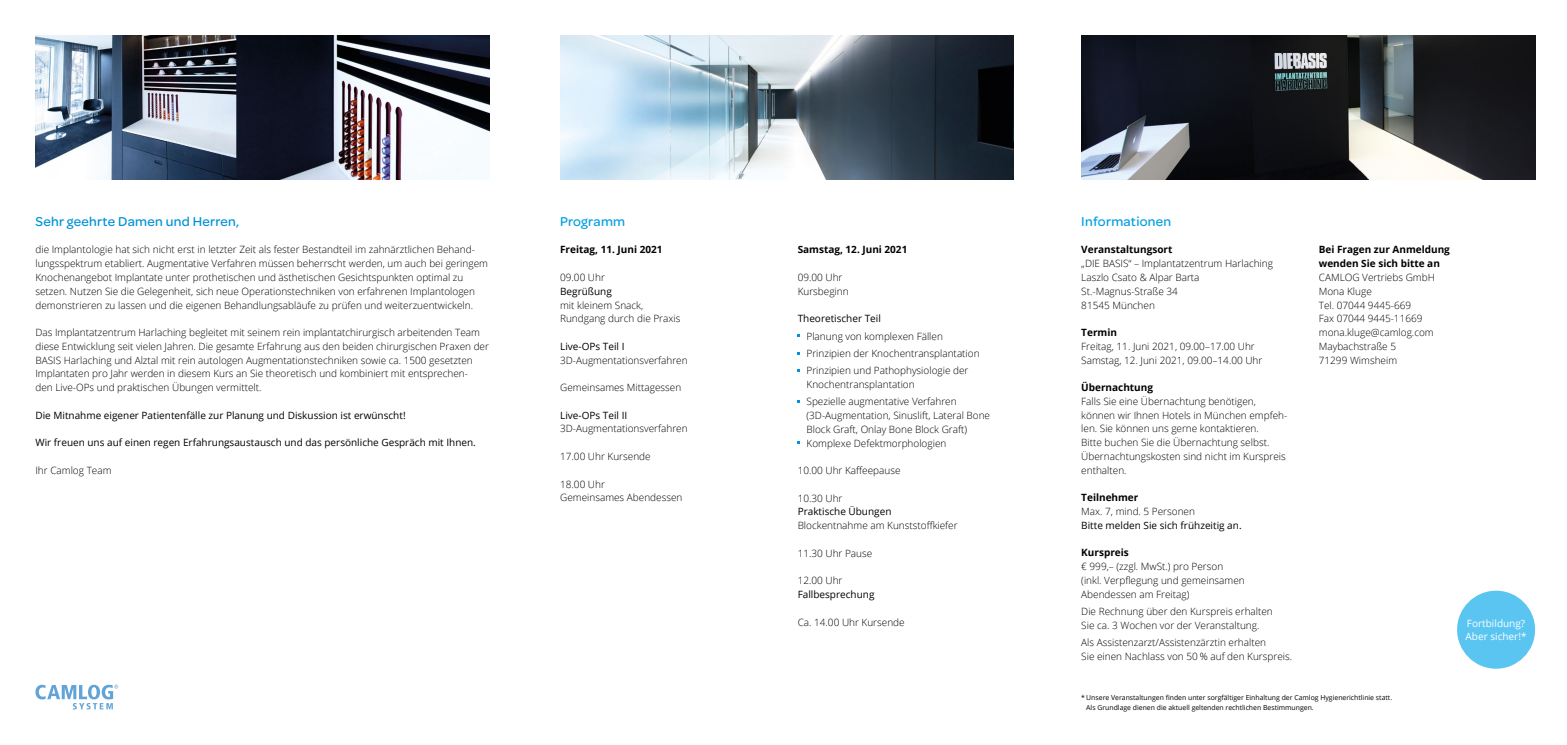
<style>
.page{position:relative;width:1567px;height:745px;background:#fff}
.page>*{position:absolute;margin:0;border:0;box-sizing:border-box;transform-origin:0 0}
.t1{font:500 13.75px "Omnes";letter-spacing:.02em;color:#0092d8}
.t2{font:500 13.75px "Omnes";letter-spacing:.02em;color:#009fe3}
.t3{font:300 10px/13.8px "Open Sans";color:#000}
.t4{font:10px "Open Sans";color:#000}
.t5{font:700 10px/13.8px "Open Sans";color:#000}
.t6{font:10px/13.8px "Open Sans";color:#fff}
.t7{font:6.88px "Open Sans";color:#000}
</style>
<div class="page">
<img style="left:1081px;top:35px;width:453px;height:144px">
<img style="left:35px;top:35px;width:454px;height:144px">
<img style="left:560px;top:35px;width:453px;height:144px">
<svg style="left:35px;top:684px;width:83px;height:25px"></svg>
<div style="left:1456px;top:590px;width:78px;height:78px;background:#5bc5f2;border-radius:50%"></div>
<h1 class="t1" style="left:35px;top:212px;width:205px">Sehr geehrte Damen und Herren,</h1>
<p class="t3" style="left:35px;top:242px;width:454px">die Implantologie hat sich nicht erst in letzter Zeit als fester Bestandteil im zahnärztlichen Behand&shy;lungsspektrum etabliert. Augmentative Verfahren müssen beherrscht werden, um auch bei geringem Knochenangebot Implantate unter prothetischen und ästhetischen Gesichtspunkten optimal zu setzen. Nutzen Sie die Gelegenheit, sich neue Operationstechniken von erfahrenen Implantologen demonstrieren zu lassen und die eigenen Behandlungsabläufe zu prüfen und weiterzuentwickeln.</p>
<p class="t3" style="left:35px;top:325px;width:455px">Das Implantatzentrum Harlaching begleitet mit seinem rein implantatchirurgisch arbeitenden Team diese Entwicklung seit vielen Jahren. Die gesamte Erfahrung aus den beiden chirurgischen Praxen der BASIS Harlaching und Alztal mit rein autologen Augmentationstechniken sowie ca. 1500 gesetzten Implantaten pro Jahr werden in diesem Kurs an Sie theoretisch und kombiniert mit entsprechen-<br>den Live-OPs und praktischen Übungen vermittelt.</p>
<p class="t4" style="left:35px;top:408px;width:372px">Die Mitnahme eigener Patientenfälle zur Planung und Diskussion ist erwünscht!</p>
<p class="t4" style="left:35px;top:435px;width:442px">Wir freuen uns auf einen regen Erfahrungsaustausch und das persönliche Gespräch mit Ihnen.</p>
<p class="t3" style="left:35px;top:462px;width:78px">Ihr Camlog Team</p>
<h1 class="t2" style="left:560px;top:212px;width:67px">Programm</h1>
<p class="t5" style="left:560px;top:242px;width:104px">Freitag, 11. Juni 2021</p>
<p class="t3" style="left:560px;top:270px;width:46px">09.00 Uhr</p>
<p class="t4" style="left:560px;top:284px;width:53px">Begrüßung</p>
<p class="t3" style="left:560px;top:297px;width:122px">mit kleinem Snack,<br>Rundgang durch die Praxis</p>
<p class="t4" style="left:560px;top:339px;width:66px">Live-OPs Teil I</p>
<p class="t3" style="left:560px;top:352px;width:129px">3D-Augmentationsverfahren</p>
<p class="t3" style="left:560px;top:380px;width:123px">Gemeinsames Mittagessen</p>
<p class="t4" style="left:560px;top:408px;width:69px">Live-OPs Teil II</p>
<p class="t3" style="left:560px;top:421px;width:129px">3D-Augmentationsverfahren</p>
<p class="t3" style="left:560px;top:449px;width:92px">17.00 Uhr Kursende</p>
<p class="t3" style="left:560px;top:476px;width:124px">18.00 Uhr<br>Gemeinsames Abendessen</p>
<p class="t5" style="left:797px;top:242px;width:111px">Samstag, 12. Juni 2021</p>
<p class="t3" style="left:797px;top:270px;width:52px">09.00 Uhr<br>Kursbeginn</p>
<p class="t4" style="left:797px;top:311px;width:85px">Theoretischer Teil</p>
<p class="t3" style="left:806px;top:327px;width:175px;line-height:17.2px">Planung von komplexen Fällen<br>Prinzipien der Knochentransplantation<br>Prinzipien und Pathophysiologie der</p>
<p class="t3" style="left:806px;top:375px;width:152px;line-height:17.2px">Knochentransplantation<br>Spezielle augmentative Verfahren</p>
<p class="t3" style="left:806px;top:408px;width:185px">(3D-Augmentation, Sinuslift, Lateral Bone<br>Block Graft, Onlay Bone Block Graft)<br>Komplexe Defektmorphologien</p>
<p class="t3" style="left:797px;top:463px;width:104px">10.00 Uhr Kaffeepause</p>
<p class="t3" style="left:797px;top:490px;width:46px">10.30 Uhr</p>
<p class="t4" style="left:797px;top:504px;width:95px">Praktische Übungen</p>
<p class="t3" style="left:797px;top:518px;width:161px">Blockentnahme am Kunststoffkiefer</p>
<p class="t3" style="left:797px;top:545px;width:76px">11.30 Uhr Pause</p>
<p class="t3" style="left:797px;top:573px;width:46px">12.00 Uhr</p>
<p class="t4" style="left:797px;top:587px;width:78px">Fallbesprechung</p>
<p class="t3" style="left:797px;top:614px;width:108px">Ca. 14.00 Uhr Kursende</p>
<h1 class="t2" style="left:1081px;top:212px;width:91px">Informationen</h1>
<p class="t5" style="left:1081px;top:242px;width:93px">Veranstaltungsort</p>
<p class="t3" style="left:1081px;top:256px;width:193px">„DIE BASIS“ – Implantatzentrum Harlaching<br>Laszlo Csato &amp; Alpar Barta<br>St.-Magnus-Straße 34<br>81545 München</p>
<p class="t5" style="left:1081px;top:325px;width:37px">Termin</p>
<p class="t3" style="left:1081px;top:339px;width:183px">Freitag, 11. Juni 2021, 09.00–17.00 Uhr<br>Samstag, 12. Juni 2021, 09.00–14.00 Uhr</p>
<p class="t5" style="left:1081px;top:380px;width:73px">Übernachtung</p>
<p class="t3" style="left:1081px;top:394px;width:207px">Falls Sie eine Übernachtung benötigen, können wir Ihnen Hotels in München empfeh&shy;len. Sie können uns gerne kontaktieren.<br>Bitte buchen Sie die Übernachtung selbst.<br>Übernachtungskosten sind nicht im Kurspreis enthalten.</p>
<p class="t5" style="left:1081px;top:490px;width:59px">Teilnehmer</p>
<p class="t3" style="left:1081px;top:504px;width:115px">Max. 7, mind. 5 Personen</p>
<p class="t4" style="left:1081px;top:518px;width:162px">Bitte melden Sie sich frühzeitig an.</p>
<p class="t5" style="left:1081px;top:545px;width:49px">Kurspreis</p>
<p class="t3" style="left:1081px;top:559px;width:165px">€ 999,– (zzgl. MwSt.) pro Person (inkl. Verpflegung und gemeinsamen<br>Abendessen am Freitag)</p>
<p class="t3" style="left:1081px;top:603px;width:193px">Die Rechnung über den Kurspreis erhalten<br>Sie ca. 3 Wochen vor der Veranstaltung.</p>
<p class="t3" style="left:1081px;top:634px;width:212px">Als Assistenzarzt/Assistenzärztin erhalten<br>Sie einen Nachlass von 50 % auf den Kurspreis.</p>
<p class="t5" style="left:1318px;top:242px;width:133px">Bei Fragen zur Anmeldung wenden Sie sich bitte an</p>
<p class="t3" style="left:1318px;top:270px;width:117px">CAMLOG Vertriebs GmbH<br>Mona Kluge<br>Tel. 07044 9445-669<br>Fax 07044 9445-11669 mona.kluge@camlog.com<br>Maybachstraße 5<br>71299 Wimsheim</p>
<p class="t7" style="left:1081px;top:692px;width:312px">* Unsere Veranstaltungen finden unter sorgfältiger Einhaltung der Camlog Hygienerichtlinie statt.</p>
<p class="t7" style="left:1346px;top:692px;width:2px">--</p>
<p class="t7" style="left:1086px;top:701px;width:229px">Als Grundlage dienen die aktuell geltenden rechtlichen Bestimmungen.</p>
<p class="t6" style="left:1465px;top:615px;width:62px">Fortbildung?<br>Aber sicher!*</p>
</div>
